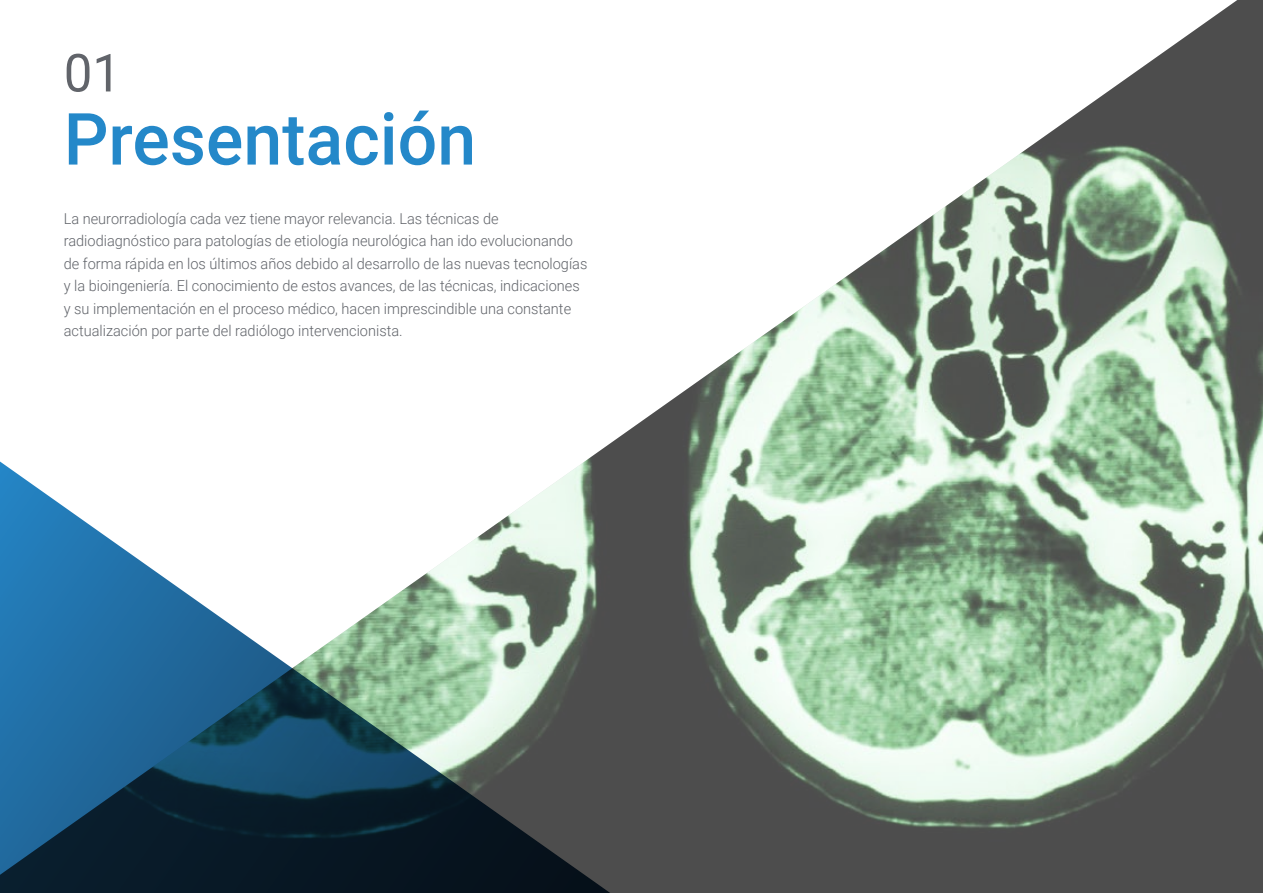
<style>
.page{position:relative;width:1263px;height:893px;background:#fff}
.page>*{position:absolute;margin:0;border:0;box-sizing:border-box;transform-origin:0 0}
.t1{font:500 72px "Roboto";color:#2488c9}
.t2{font:52.5px "Roboto";color:#61646a}
.t3{font:300 15px/22.5px "Roboto";color:#61646a}
</style>
<div class="page">
<img style="left:606px;top:0;width:657px;height:893px">
<svg style="left:0;top:446px;width:640px;height:447px"></svg>
<h2 class="t2" style="left:64px;top:36px;width:59px">01</h2>
<h1 class="t1" style="left:64px;top:89px;width:414px">Presentación</h1>
<p class="t3" style="left:64px;top:207px;width:525px">La neurorradiología cada vez tiene mayor relevancia. Las técnicas de radiodiagnóstico para patologías de etiología neurológica han ido evolucionando de forma rápida en los últimos años debido al desarrollo de las nuevas tecnologías y la bioingeniería. El conocimiento de estos avances, de las técnicas, indicaciones y su implementación en el proceso médico, hacen imprescindible una constante actualización por parte del radiólogo intervencionista.</p>
</div>
